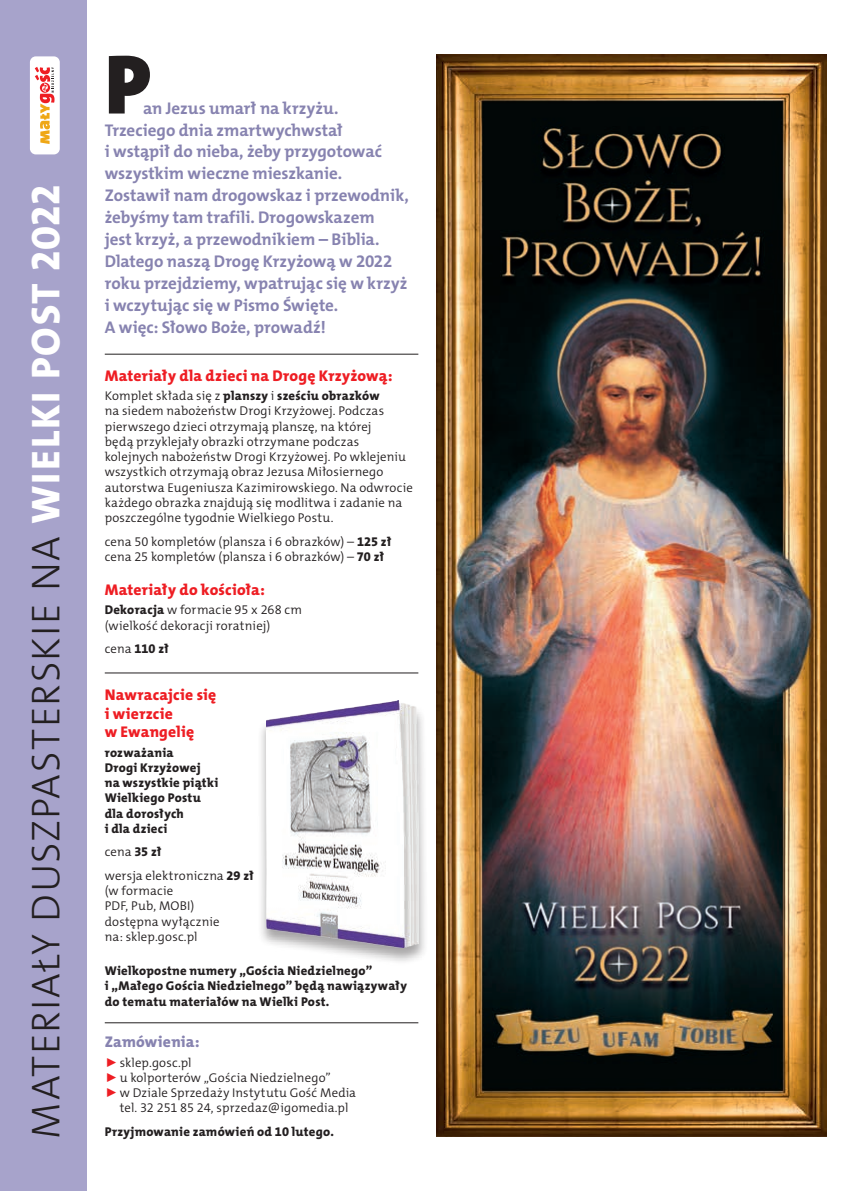
<style>
.page{position:relative;width:851px;height:1191px;background:#fff}
.page>*{position:absolute;margin:0;border:0;box-sizing:border-box;transform-origin:0 0}
.t1{font:85px "The Mix HP9 Blk";color:#231f20}
.t2{font:40.4px "The Mix HP3 Lig";letter-spacing:.03em;color:#231f20}
.t3{font:17px/22px "The Mix HP7 Bld";letter-spacing:-.005em;color:#8783b0}
.t4{font:15.6px/18.8px "The Mix HP8 Ex Bld";letter-spacing:.02em;color:#ee1d23}
.t5{font:15.6px "The Mix HP8 Ex Bld";letter-spacing:.035em;color:#8783b0}
.t6{font:12.8px/15.4px "The Mix HP4 Se Lig";letter-spacing:.01em;color:#231f20}
.t7{font:12.8px/15.4px "The Mix HP8 Ex Bld";letter-spacing:.025em;color:#231f20}
.s1{font-family:"The Mix HP8 Ex Bld";color:#fff}
.s2{font-family:"The Mix HP8 Ex Bld"}
.s3{font-family:"The Mix HP4 Se Lig"}
.s4{color:#ee1d23}
</style>
<div class="page">
<img style="left:436px;top:55px;width:390px;height:1081px">
<div style="left:0;top:0;width:86px;height:1191px;background:#a7a3cb"></div>
<hr style="left:105px;top:354px;width:313px;height:1px;background:#231f20">
<hr style="left:105px;top:1022px;width:313px;height:1px;background:#231f20">
<hr style="left:105px;top:672px;width:313px;height:1px;background:#231f20">
<div style="left:30px;top:56px;width:30px;height:98px;background:#fff;border-radius:6px"></div>
<svg style="left:35px;top:67px;width:19px;height:77px"></svg>
<div style="left:257px;top:700px;width:171px;height:265px;background:#231f20;opacity:.4"></div>
<img style="left:266px;top:701px;width:153px;height:246px">
<p class="t2" style="left:20px;top:1139px;width:956px;rotate:-90deg">MATERIAŁY DUSZPASTERSKIE NA <span class="s1">WIELKI POST 2022</span></p>
<p class="t1" style="left:105px;top:30px;width:48px">P</p>
<p class="t3" style="left:105px;top:97px;width:305px;text-indent:38px">an Jezus umarł na krzyżu.<br>Trzeciego dnia zmartwychwstał<br>i wstąpił do nieba, żeby przygotować wszystkim wieczne mieszkanie.<br>Zostawił nam drogowskaz i przewodnik, żebyśmy tam trafili. Drogowskazem<br>jest krzyż, a przewodnikiem – Biblia.<br>Dlatego naszą Drogę Krzyżową w 2022 roku przejdziemy, wpatrując się w krzyż i wczytując się w Pismo Święte.<br>A więc: Słowo Boże, prowadź!</p>
<p class="t4" style="left:105px;top:366px;width:289px">Materiały dla dzieci na Drogę Krzyżową:</p>
<p class="t6" style="left:105px;top:388px;width:310px">Komplet składa się z <span class="s2">planszy</span> i <span class="s2">sześciu obrazków<br></span>na siedem nabożeństw Drogi Krzyżowej. Podczas pierwszego dzieci otrzymają planszę, na której<br>będą przyklejały obrazki otrzymane podczas kolejnych nabożeństw Drogi Krzyżowej. Po wklejeniu wszystkich otrzymają obraz Jezusa Miłosiernego autorstwa Eugeniusza Kazimirowskiego. Na odwrocie każdego obrazka znajdują się modlitwa i zadanie na poszczególne tygodnie Wielkiego Postu.</p>
<p class="t6" style="left:105px;top:534px;width:288px">cena 50 kompletów (plansza i 6 obrazków) – <span class="s2">125 zł</span></p>
<p class="t6" style="left:105px;top:549px;width:281px">cena 25 kompletów (plansza i 6 obrazków) – <span class="s2">70 zł</span></p>
<p class="t4" style="left:105px;top:580px;width:161px">Materiały do kościoła:</p>
<p class="t6" style="left:105px;top:602px;width:199px"><span class="s2">Dekoracja</span> w formacie 95 x 268 cm (wielkość dekoracji roratniej)</p>
<p class="t7" style="left:105px;top:641px;width:66px"><span class="s3">cena</span> 110 zł</p>
<p class="t4" style="left:105px;top:685px;width:113px">Nawracajcie się i wierzcie<br>w Ewangelię</p>
<p class="t7" style="left:105px;top:744px;width:115px">rozważania<br>Drogi Krzyżowej na wszystkie piątki<br>Wielkiego Postu dla dorosłych<br>i dla dzieci</p>
<p class="t6" style="left:105px;top:844px;width:58px">cena <span class="s2">35 zł</span></p>
<p class="t6" style="left:105px;top:868px;width:151px">wersja elektroniczna <span class="s2">29 zł </span>(w formacie<br>PDF, Pub, MOBI)<br>dostępna wyłącznie<br>na: sklep.gosc.pl</p>
<p class="t7" style="left:105px;top:963px;width:304px">Wielkopostne numery „Gościa Niedzielnego”<br>i „Małego Gościa Niedzielnego” będą nawiązywały do tematu materiałów na Wielki Post.</p>
<p class="t5" style="left:105px;top:1032px;width:96px">Zamówienia:</p>
<p class="t6" style="left:105px;top:1054px;width:88px"><span class="s4">⊲</span> sklep.gosc.pl</p>
<p class="t6" style="left:105px;top:1070px;width:227px"><span class="s4">⊲</span> u kolporterów „Gościa Niedzielnego”</p>
<p class="t6" style="left:105px;top:1085px;width:253px;text-align:center"><span class="s4">⊲</span> w Dziale Sprzedaży Instytutu Gość Media tel. 32 251 85 24, sprzedaz@igomedia.pl</p>
<p class="t7" style="left:105px;top:1123px;width:231px">Przyjmowanie zamówień od 10 lutego.</p>
</div>
